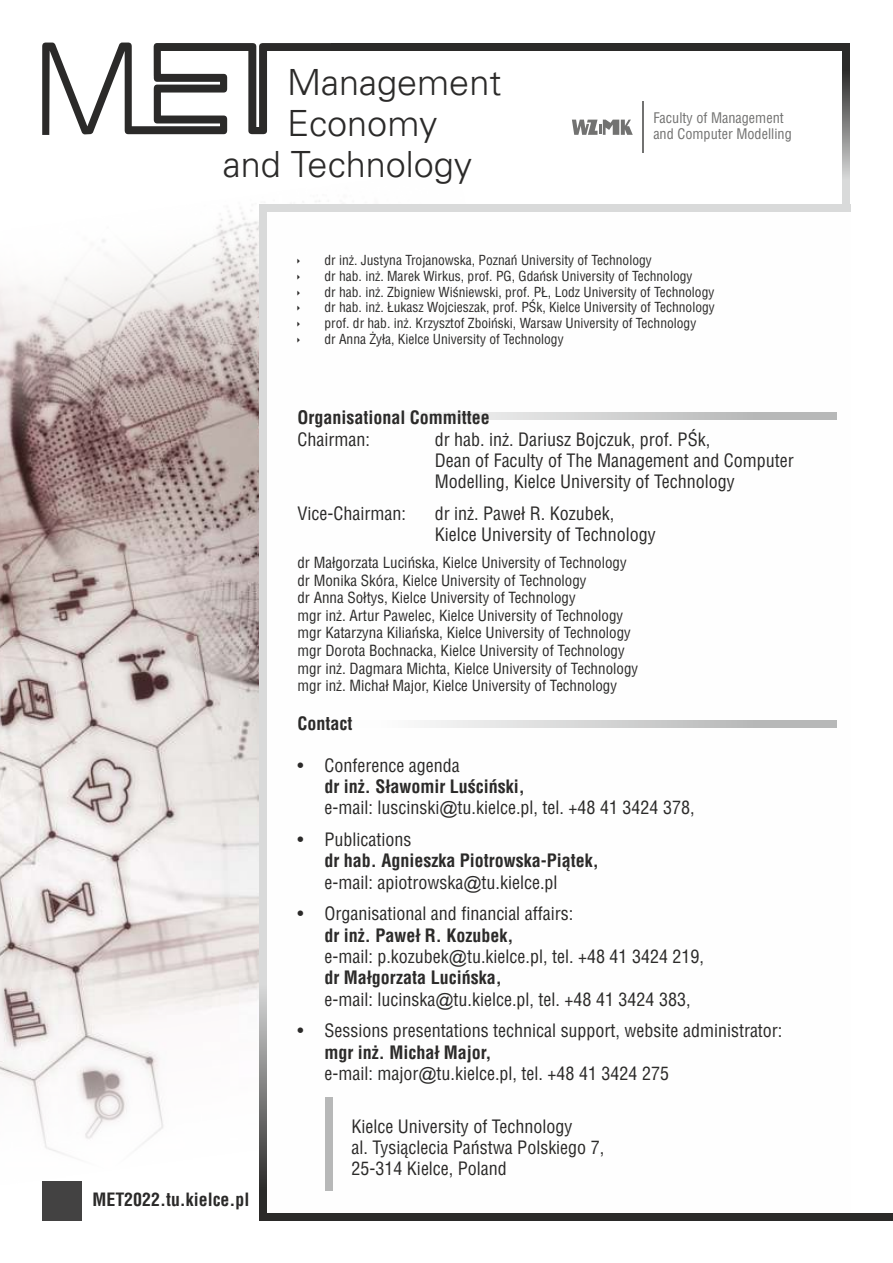
<style>
.page{position:relative;width:893px;height:1263px;background:#fff}
.page>*{position:absolute;margin:0;border:0;box-sizing:border-box;transform-origin:0 0}
.t1{font:36px "USA Light";color:#2b2a29}
.t2{font:18px/21.1px "Switzerland Condensed";color:#2b2a29}
.t3{font:700 18px/21.3px "Switzerland Condensed";color:#2b2a29}
.t4{font:700 17.85px "Switzerland Condensed";color:#2b2a29}
.t5{font:15px/17.5px "Switzerland Condensed";color:#2b2a29}
.t6{font:14.25px/16.6px "Switzerland Condensed";color:#727271}
.t7{font:13.5px/15.9px "Switzerland Condensed";color:#2b2a29}
.s1{font-weight:700}
.s2{font-family:"Arial"}
.s3{font-weight:400}
.s4{font-family:"Arial";font-weight:400}
</style>
<div class="page">
<img style="left:0;top:200px;width:320px;height:1020px">
<div style="left:267px;top:204px;width:583px;height:1016px;background:#fefefe"></div>
<svg style="left:42px;top:43px;width:290px;height:92px"></svg>
<div style="left:332px;top:43px;width:518px;height:8px;background:#2b2a29"></div>
<div style="left:264px;top:1212px;width:629px;height:8px;background:#2b2a29"></div>
<div style="left:259px;top:204px;width:591px;height:8px;background:#d9dada"></div>
<hr style="left:642px;top:101px;width:2px;height:51px;background:#727271">
<svg style="left:572px;top:120px;width:61px;height:15px"></svg>
<svg style="left:842px;top:51px;width:8px;height:153px"></svg>
<svg style="left:259px;top:212px;width:8px;height:1008px;background:#c2c2c2"></svg>
<svg style="left:429px;top:412px;width:408px;height:8px;background:#cfcfcf"></svg>
<svg style="left:429px;top:720px;width:408px;height:8px;background:#cfcfcf"></svg>
<div style="left:325px;top:1097px;width:8px;height:93px;background:#b7b8b8"></div>
<div style="left:42px;top:1181px;width:39px;height:39px;background:#434242"></div>
<h1 class="t1" style="left:287px;top:66px;width:216px">Management</h1>
<h1 class="t1" style="left:287px;top:107px;width:152px">Economy</h1>
<h1 class="t1" style="left:223px;top:148px;width:251px">and Technology</h1>
<p class="t6" style="left:653px;top:110px;width:140px">Faculty of Management and Computer Modelling</p>
<p class="t7" style="left:324px;top:253px;width:392px">dr inż. Justyna Trojanowska, Poznań University of Technology<br>dr hab. inż. Marek Wirkus, prof. PG, Gdańsk University of Technology<br>dr hab. inż. Zbigniew Wiśniewski, prof. PŁ, Lodz University of Technology dr hab. inż. Łukasz Wojcieszak, prof. PŚk, Kielce University of Technology prof. dr hab. inż. Krzysztof Zboiński, Warsaw University of Technology<br>dr Anna Żyła, Kielce University of Technology</p>
<p class="t4" style="left:93px;top:1192px;width:158px">MET2022.tu.kielce.pl</p>
<p class="t3" style="left:297px;top:408px;width:194px">Organisational Committee</p>
<p class="t2" style="left:297px;top:430px;width:74px">Chairman:</p>
<p class="t2" style="left:435px;top:430px;width:361px">dr hab. inż. Dariusz Bojczuk, prof. PŚk,<br>Dean of Faculty of The Management and Computer<br>Modelling, Kielce University of Technology</p>
<p class="t2" style="left:297px;top:504px;width:110px">Vice-Chairman:</p>
<p class="t2" style="left:435px;top:504px;width:222px">dr inż. Paweł R. Kozubek,<br>Kielce University of Technology</p>
<p class="t5" style="left:297px;top:555px;width:342px">dr Małgorzata Lucińska, Kielce University of Technology dr Monika Skóra, Kielce University of Technology<br>dr Anna Sołtys, Kielce University of Technology<br>mgr inż. Artur Pawelec, Kielce University of Technology mgr Katarzyna Kiliańska, Kielce University of Technology mgr Dorota Bochnacka, Kielce University of Technology mgr inż. Dagmara Michta, Kielce University of Technology mgr inż. Michał Major, Kielce University of Technology</p>
<p class="t3" style="left:297px;top:713px;width:56px">Contact</p>
<p class="t2" style="left:297px;top:756px;width:164px">∙ Conference agenda</p>
<p class="t2" style="left:324px;top:777px;width:372px"><span class="s1">dr inż. Sławomir Luściński,<br></span>e-mail: luscinski<span class="s2">@</span>tu.kielce.pl, tel. +48 41 3424 378,</p>
<p class="t2" style="left:297px;top:830px;width:115px">∙ Publications</p>
<p class="t3" style="left:324px;top:851px;width:276px">dr hab. Agnieszka Piotrowska-Piątek, <span class="s3">e-mail: apiotrowska</span><span class="s4">@</span><span class="s3">tu.kielce.pl</span></p>
<p class="t2" style="left:297px;top:905px;width:277px">∙ Organisational and financial affairs:</p>
<p class="t2" style="left:324px;top:926px;width:381px"><span class="s1">dr inż. Paweł R. Kozubek,<br></span>e-mail: p.kozubek<span class="s2">@</span>tu.kielce.pl, tel. +48 41 3424 219, <span class="s1">dr Małgorzata Lucińska,<br></span>e-mail: lucinska<span class="s2">@</span>tu.kielce.pl, tel. +48 41 3424 383,</p>
<p class="t2" style="left:297px;top:1021px;width:486px">∙ Sessions presentations technical support, website administrator:</p>
<p class="t2" style="left:324px;top:1043px;width:346px"><span class="s1">mgr inż. Michał Major,<br></span>e-mail: major<span class="s2">@</span>tu.kielce.pl, tel. +48 41 3424 275</p>
<p class="t2" style="left:351px;top:1117px;width:254px">Kielce University of Technology<br>al. Tysiąclecia Państwa Polskiego 7,<br>25-314 Kielce, Poland</p>
</div>
